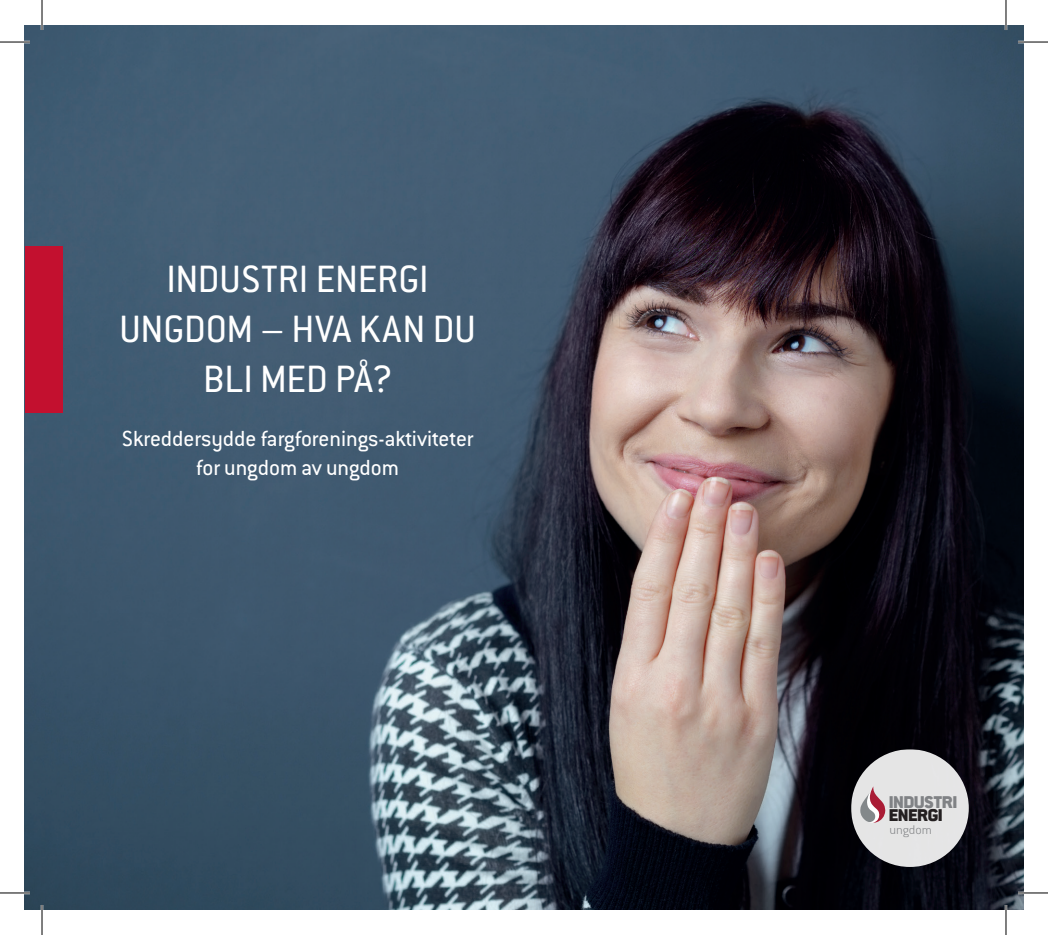
<style>
.page{position:relative;width:1048px;height:935px;background:#fff}
.page>*{position:absolute;margin:0;border:0;box-sizing:border-box;transform-origin:0 0}
.t1{font:41.8px/50.2px "Conduit ITC Std";letter-spacing:-.005em;color:#fff;text-align:center}
.t2{font:24px/28.8px "Conduit ITC Std";color:#fff;text-align:center}
.t3{font:900 18.8px "Conduit ITC Std";letter-spacing:-.015em;color:#808285}
.t4{font:900 18.8px "Conduit ITC Std";letter-spacing:-.02em;color:#231f20}
.t5{font:200 13.8px "Conduit ITC Std";color:#808285}
</style>
<div class="page">
<img style="left:25px;top:25px;width:998px;height:884px">
<div style="left:25px;top:246px;width:37px;height:166px;background:#c3102f"></div>
<div style="left:851px;top:749px;width:118px;height:117px;background:#e5e5e5;border-radius:50%"></div>
<svg style="left:860px;top:786px;width:25px;height:36px"></svg>
<hr style="left:0;top:41px;width:30px;height:2px;background:#fff">
<hr style="left:1018px;top:41px;width:30px;height:2px;background:#fff">
<hr style="left:0;top:891px;width:30px;height:3px;background:#fff">
<hr style="left:1018px;top:891px;width:30px;height:3px;background:#fff">
<hr style="left:41px;top:0;width:2px;height:30px;background:#fff">
<hr style="left:41px;top:904px;width:2px;height:30px;background:#fff">
<hr style="left:1005px;top:0;width:2px;height:30px;background:#fff">
<hr style="left:1005px;top:904px;width:2px;height:30px;background:#fff">
<hr style="left:0;top:42px;width:30px;height:1px;background:#000">
<hr style="left:1018px;top:42px;width:30px;height:1px;background:#000">
<hr style="left:0;top:892px;width:30px;height:1px;background:#000">
<hr style="left:1018px;top:892px;width:30px;height:1px;background:#000">
<hr style="left:42px;top:0;width:1px;height:30px;background:#000">
<hr style="left:42px;top:904px;width:1px;height:30px;background:#000">
<hr style="left:1005px;top:0;width:1px;height:30px;background:#000">
<hr style="left:1005px;top:904px;width:1px;height:30px;background:#000">
<h1 class="t1" style="left:119px;top:252px;width:359px">INDUSTRI ENERGI<br>UNGDOM – HVA KAN DU<br>BLI MED PÅ?</h1>
<p class="t2" style="left:122px;top:423px;width:353px">Skreddersydde fargforenings-aktiviteter for ungdom av ungdom</p>
<p class="t3" style="left:889px;top:791px;width:70px">INDUSTRI</p>
<p class="t4" style="left:889px;top:805px;width:55px">ENERGI</p>
<p class="t5" style="left:889px;top:821px;width:44px">ungdom</p>
</div>
